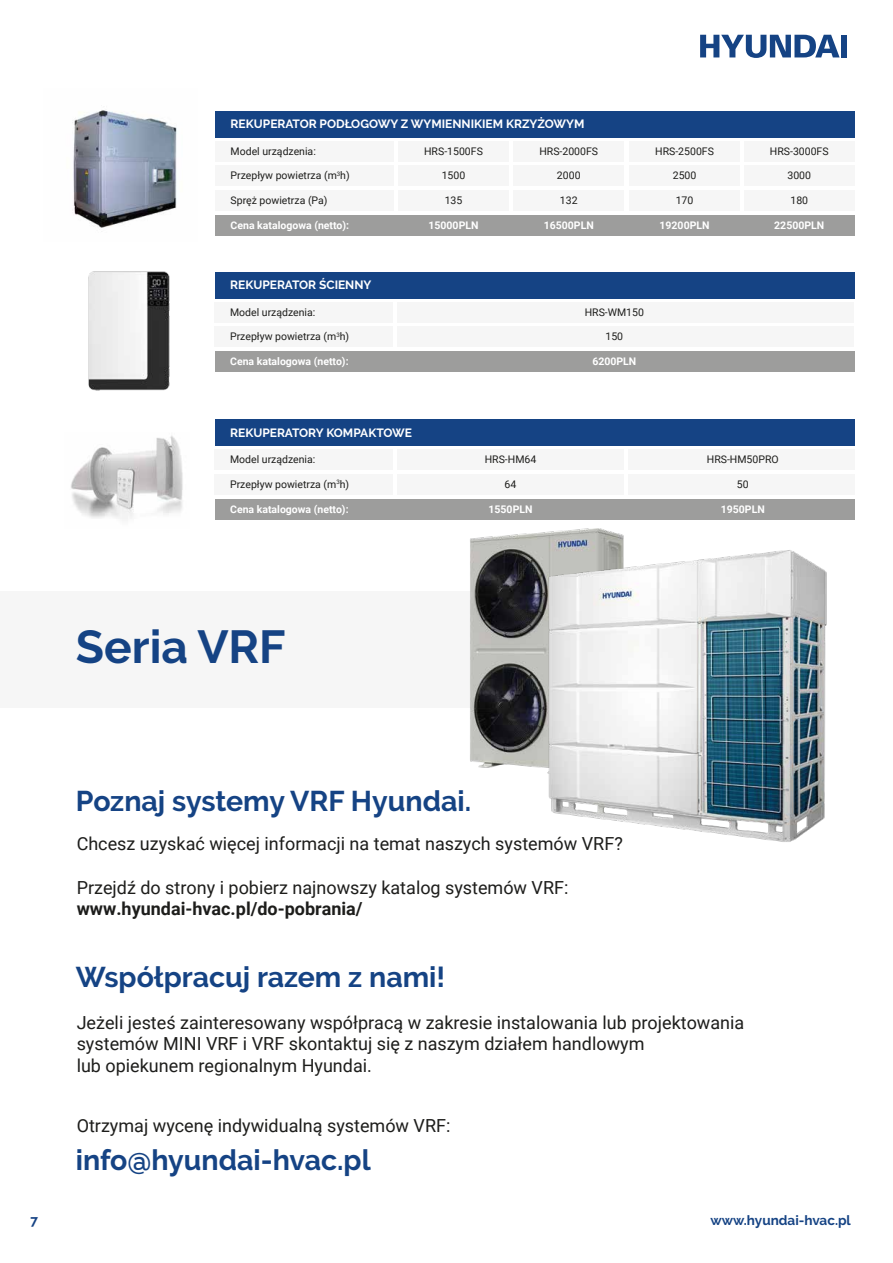
<style>
.page{position:relative;width:893px;height:1263px;background:#fff}
.page>*{position:absolute;margin:0;border:0;box-sizing:border-box;transform-origin:0 0}
.t1{font:700 46.2px "Raleway";color:#154384}
.t2{font:700 28.5px "Raleway";color:#154384}
.t3{font:18px/21.6px "Roboto";color:#1d1d1b}
.t4{font:700 18px "Roboto";color:#1d1d1b}
.t5{font:700 13.5px "Raleway";color:#154384}
.t6{font:700 13.5px "Raleway";color:#154284}
.t7{font:700 12px "Raleway";color:#fff}
.t8{font:10.5px "Roboto";color:#1d1d1b}
.t9{font:700 10.5px "Roboto";color:#fff}
</style>
<div class="page">
<div style="left:397px;top:450px;width:227px;height:20px;background:#f6f6f6"></div>
<div style="left:397px;top:474px;width:227px;height:21px;background:#f6f6f6"></div>
<div style="left:628px;top:450px;width:226px;height:20px;background:#f6f6f6"></div>
<div style="left:628px;top:474px;width:226px;height:21px;background:#f6f6f6"></div>
<div style="left:0;top:591px;width:490px;height:117px;background:#f6f6f6"></div>
<svg style="left:700px;top:35px;width:140px;height:23px"></svg>
<div style="left:841px;top:35px;width:6px;height:22px;background:#154384"></div>
<div style="left:215px;top:302px;width:178px;height:20px;background:#f6f6f6"></div>
<div style="left:215px;top:327px;width:178px;height:20px;background:#f6f6f6"></div>
<div style="left:215px;top:351px;width:639px;height:21px;background:#9d9d9c"></div>
<div style="left:397px;top:302px;width:457px;height:20px;background:#f6f6f6"></div>
<div style="left:397px;top:327px;width:457px;height:20px;background:#f6f6f6"></div>
<div style="left:215px;top:450px;width:178px;height:20px;background:#f6f6f6"></div>
<div style="left:215px;top:474px;width:178px;height:20px;background:#f6f6f6"></div>
<div style="left:215px;top:499px;width:639px;height:20px;background:#9d9d9c"></div>
<div style="left:215px;top:272px;width:639px;height:26px;background:#154384"></div>
<div style="left:215px;top:420px;width:639px;height:26px;background:#154384"></div>
<img style="left:71px;top:435px;width:112px;height:84px">
<img style="left:88px;top:271px;width:82px;height:120px">
<img style="left:470px;top:529px;width:154px;height:239px">
<img style="left:547px;top:548px;width:280px;height:294px">
<div style="left:215px;top:141px;width:179px;height:20px;background:#f6f6f6"></div>
<div style="left:215px;top:166px;width:179px;height:20px;background:#f6f6f6"></div>
<div style="left:215px;top:190px;width:179px;height:21px;background:#f6f6f6"></div>
<div style="left:215px;top:215px;width:640px;height:20px;background:#9d9d9c"></div>
<div style="left:398px;top:141px;width:111px;height:20px;background:#f6f6f6"></div>
<div style="left:513px;top:141px;width:111px;height:20px;background:#f6f6f6"></div>
<div style="left:628px;top:141px;width:111px;height:20px;background:#f6f6f6"></div>
<div style="left:744px;top:141px;width:111px;height:20px;background:#f6f6f6"></div>
<div style="left:398px;top:166px;width:111px;height:20px;background:#f6f6f6"></div>
<div style="left:513px;top:166px;width:111px;height:20px;background:#f6f6f6"></div>
<div style="left:628px;top:166px;width:111px;height:20px;background:#f6f6f6"></div>
<div style="left:744px;top:166px;width:111px;height:20px;background:#f6f6f6"></div>
<div style="left:398px;top:190px;width:111px;height:21px;background:#f6f6f6"></div>
<div style="left:513px;top:190px;width:111px;height:21px;background:#f6f6f6"></div>
<div style="left:628px;top:190px;width:111px;height:21px;background:#f6f6f6"></div>
<div style="left:744px;top:190px;width:111px;height:21px;background:#f6f6f6"></div>
<div style="left:215px;top:111px;width:640px;height:26px;background:#154384"></div>
<img style="left:72px;top:110px;width:105px;height:118px">
<p class="t7" style="left:231px;top:117px;width:355px">REKUPERATOR PODŁOGOWY Z WYMIENNIKIEM KRZYŻOWYM</p>
<p class="t8" style="left:231px;top:144px;width:87px">Model urządzenia:</p>
<p class="t8" style="left:231px;top:168px;width:121px">Przepływ powietrza (m<sup>3</sup>h)</p>
<p class="t8" style="left:231px;top:193px;width:98px">Spręż powietrza (Pa)</p>
<p class="t9" style="left:231px;top:217px;width:120px">Cena katalogowa (netto):</p>
<p class="t8" style="left:424px;top:144px;width:60px">HRS-1500FS</p>
<p class="t8" style="left:442px;top:168px;width:25px">1500</p>
<p class="t8" style="left:445px;top:193px;width:19px">135</p>
<p class="t9" style="left:428px;top:217px;width:52px">15000PLN</p>
<p class="t8" style="left:539px;top:144px;width:60px">HRS-2000FS</p>
<p class="t8" style="left:557px;top:168px;width:25px">2000</p>
<p class="t8" style="left:560px;top:193px;width:19px">132</p>
<p class="t9" style="left:544px;top:217px;width:52px">16500PLN</p>
<p class="t8" style="left:655px;top:144px;width:60px">HRS-2500FS</p>
<p class="t8" style="left:673px;top:168px;width:25px">2500</p>
<p class="t8" style="left:676px;top:193px;width:19px">170</p>
<p class="t9" style="left:660px;top:217px;width:52px">19200PLN</p>
<p class="t7" style="left:230px;top:278px;width:143px">REKUPERATOR ŚCIENNY</p>
<p class="t8" style="left:230px;top:305px;width:87px">Model urządzenia:</p>
<p class="t8" style="left:230px;top:329px;width:121px">Przepływ powietrza (m<sup>3</sup>h)</p>
<p class="t9" style="left:230px;top:354px;width:120px">Cena katalogowa (netto):</p>
<p class="t8" style="left:585px;top:305px;width:61px">HRS-WM150</p>
<p class="t8" style="left:605px;top:329px;width:19px">150</p>
<p class="t9" style="left:592px;top:354px;width:45px">6200PLN</p>
<p class="t8" style="left:770px;top:144px;width:60px">HRS-3000FS</p>
<p class="t8" style="left:787px;top:168px;width:25px">3000</p>
<p class="t8" style="left:790px;top:193px;width:19px">180</p>
<p class="t9" style="left:774px;top:217px;width:52px">22500PLN</p>
<p class="t7" style="left:230px;top:426px;width:183px">REKUPERATORY KOMPAKTOWE</p>
<p class="t8" style="left:230px;top:452px;width:87px">Model urządzenia:</p>
<p class="t8" style="left:230px;top:477px;width:121px">Przepływ powietrza (m<sup>3</sup>h)</p>
<p class="t9" style="left:230px;top:501px;width:120px">Cena katalogowa (netto):</p>
<p class="t8" style="left:485px;top:452px;width:53px">HRS-HM64</p>
<p class="t8" style="left:505px;top:477px;width:13px">64</p>
<p class="t9" style="left:489px;top:501px;width:45px">1550PLN</p>
<p class="t8" style="left:707px;top:452px;width:73px">HRS-HM50PRO</p>
<p class="t8" style="left:737px;top:477px;width:13px">50</p>
<p class="t9" style="left:721px;top:501px;width:45px">1950PLN</p>
<h1 class="t1" style="left:76px;top:620px;width:211px">Seria VRF</h1>
<h2 class="t2" style="left:76px;top:785px;width:397px">Poznaj systemy VRF Hyundai.</h2>
<p class="t3" style="left:77px;top:832px;width:548px">Chcesz uzyskać więcej informacji na temat naszych systemów VRF?</p>
<p class="t3" style="left:77px;top:876px;width:493px">Przejdź do strony i pobierz najnowszy katalog systemów VRF:</p>
<p class="t4" style="left:77px;top:896px;width:287px">www.hyundai-hvac.pl/do-pobrania/</p>
<h2 class="t2" style="left:76px;top:961px;width:371px">Współpracuj razem z nami!</h2>
<p class="t3" style="left:77px;top:1011px;width:669px">Jeżeli jesteś zainteresowany współpracą w zakresie instalowania lub projektowania systemów MINI VRF i VRF skontaktuj się z naszym działem handlowym<br>lub opiekunem regionalnym Hyundai.</p>
<p class="t3" style="left:77px;top:1114px;width:375px">Otrzymaj wycenę indywidualną systemów VRF:</p>
<h2 class="t2" style="left:76px;top:1143px;width:296px">info@hyundai-hvac.pl</h2>
<p class="t6" style="left:30px;top:1213px;width:9px">7</p>
<p class="t5" style="left:711px;top:1213px;width:142px">www.hyundai-hvac.pl</p>
</div>
